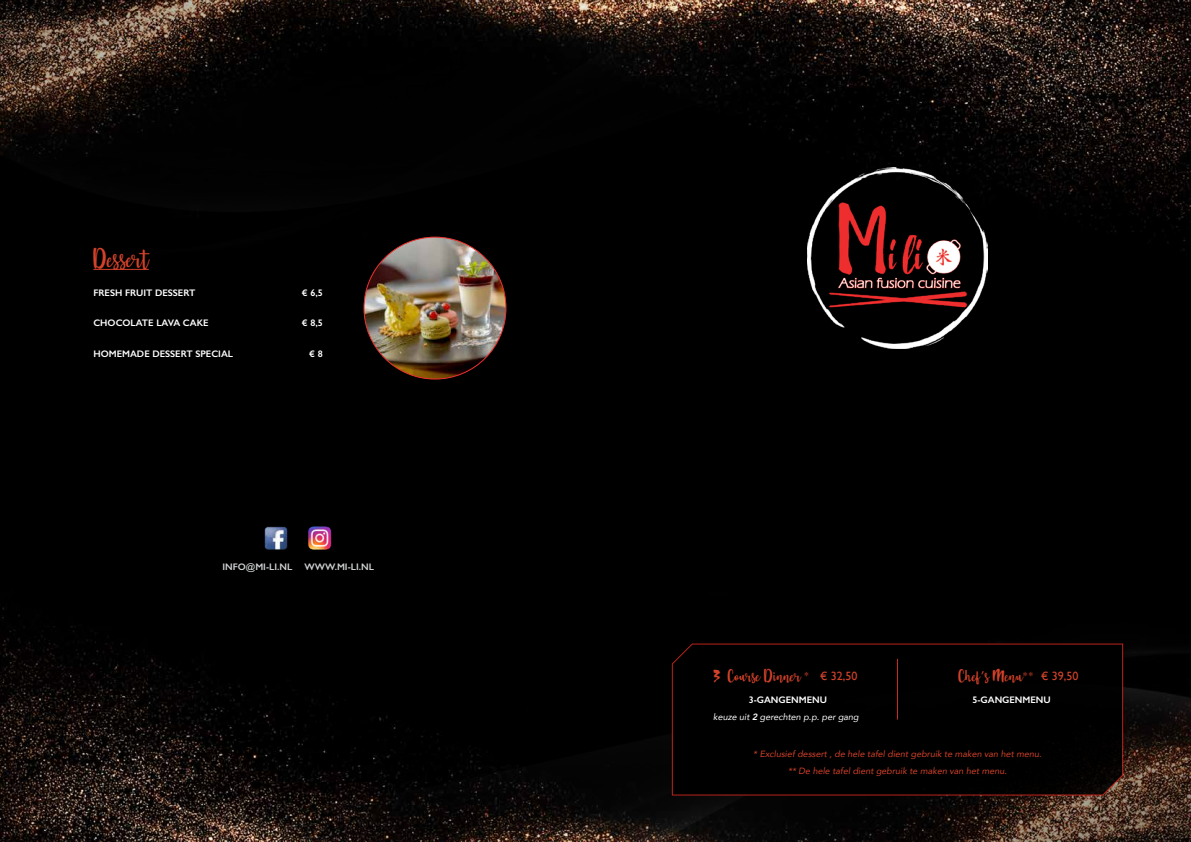
<style>
.page{position:relative;width:1191px;height:842px;background:#fff}
.page>*{position:absolute;margin:0;border:0;box-sizing:border-box;transform-origin:0 0}
.t1{font:23px "Langrish Script";color:#d4422a}
.t2{font:15px "Langrish Script";color:#d4422a}
.t3{font:600 9.5px "Gill Sans";color:#fff}
.t4{font:600 9.5px "Gill Sans";color:#d1d3d4}
.t5{font:italic 9px/17.1px "Avenir";color:#d4422a;text-align:center}
.t6{font:italic 9px "Avenir";color:#fff}
.s1{font-family:"Kyo Madoka";font-size:19px}
.s2{font-family:"Gill Sans";font-size:10px}
.s3{font-family:"Gill Sans";font-size:12px}
.s4{font-family:"Courier New";font-size:11px}
.s5{font-weight:800}
</style>
<div class="page">
<img style="left:0;top:0;width:1191px;height:842px">
<img style="left:807px;top:168px;width:180px;height:180px">
<img style="left:308px;top:526px;width:25px;height:25px">
<img style="left:264px;top:526px;width:25px;height:25px">
<hr style="left:93px;top:269px;width:56px;height:1px;background:#d4422a">
<img style="left:364px;top:237px;width:142px;height:142px;border-radius:71px">
<div style="left:672px;top:643px;width:451px;height:152px;background:#000"></div>
<hr style="left:897px;top:659px;width:1px;height:60px;background:#d0271f">
<h1 class="t1" style="left:93px;top:248px;width:57px">Dessert</h1>
<p class="t3" style="left:93px;top:287px;width:103px">FRESH FRUIT DESSERT</p>
<p class="t3" style="left:302px;top:287px;width:22px">€ 6,5</p>
<p class="t3" style="left:93px;top:317px;width:117px">CHOCOLATE LAVA CAKE</p>
<p class="t3" style="left:302px;top:317px;width:22px">€ 8,5</p>
<p class="t3" style="left:93px;top:348px;width:141px">HOMEMADE DESSERT SPECIAL</p>
<p class="t3" style="left:309px;top:348px;width:15px">€ 8</p>
<p class="t4" style="left:222px;top:561px;width:71px">INFO@MI-LI.NL</p>
<p class="t4" style="left:304px;top:561px;width:71px">WWW.MI-LI.NL</p>
<h2 class="t2" style="left:712px;top:669px;width:147px"><span class="s1">3</span> Course Dinner <span class="s2">*</span> <span class="s3">€ 32,50</span></h2>
<h2 class="t2" style="left:958px;top:669px;width:122px">Chef<span class="s4">’</span>s Menu<span class="s2">* *</span> <span class="s3">€ 39,50</span></h2>
<p class="t3" style="left:748px;top:694px;width:80px">3-GANGENMENU</p>
<p class="t3" style="left:972px;top:694px;width:80px">5-GANGENMENU</p>
<p class="t6" style="left:713px;top:711px;width:147px">keuze uit <span class="s5">2</span> gerechten p.p. per gang</p>
<p class="t5" style="left:753px;top:745px;width:290px">* Exclusief dessert , de hele tafel dient gebruik te maken van het menu. ** De hele tafel dient gebruik te maken van het menu.</p>
</div>
